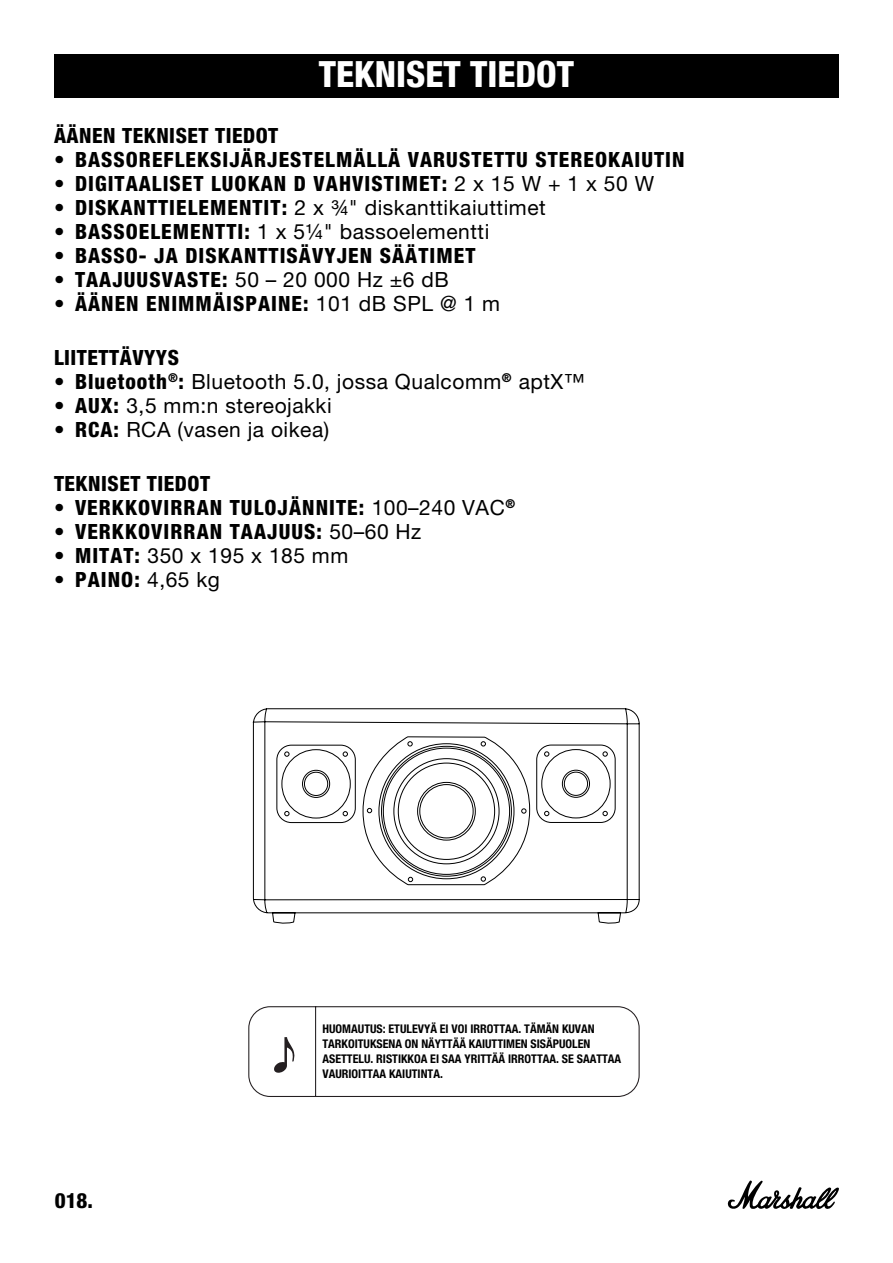
<style>
.page{position:relative;width:893px;height:1263px;background:#fff}
.page>*{position:absolute;margin:0;border:0;box-sizing:border-box;transform-origin:0 0}
.t1{font:800 condensed 36px "Helvetica Neue LT Com";color:#fff}
.t2{font:800 condensed 21px "Helvetica Neue LT Std";letter-spacing:.05em;color:#000}
.t3{font:21px "Helvetica Neue LT Std";letter-spacing:.025em;color:#000}
.t4{font:800 condensed 21px "Helvetica Neue LT Std";letter-spacing:.025em;color:#000}
.t5{font:700 condensed 12px/15px "Helvetica Neue LT Std";color:#000}
.s1{font-weight:400;font-stretch:normal}
.s2{font-weight:800;font-stretch:condensed}
</style>
<div class="page">
<svg style="left:727px;top:1180px;width:112px;height:29px"></svg>
<div style="left:54px;top:54px;width:785px;height:44px;background:#000"></div>
<svg style="left:248px;top:1006px;width:392px;height:91px"></svg>
<svg style="left:252px;top:708px;width:388px;height:216px"></svg>
<h1 class="t1" style="left:319px;top:52px;width:257px">TEKNISET TIEDOT</h1>
<p class="t4" style="left:54px;top:122px;width:226px">ÄÄNEN TEKNISET TIEDOT</p>
<p class="t2" style="left:54px;top:146px;width:632px">• BASSOREFLEKSIJÄRJESTELMÄLLÄ VARUSTETTU STEREOKAIUTIN</p>
<p class="t2" style="left:54px;top:170px;width:602px">• DIGITAALISET LUOKAN D VAHVISTIMET: <span class="s1">2 x 15 W + 1 x 50 W</span></p>
<p class="t3" style="left:54px;top:195px;width:493px"><span class="s2">• DISKANTTIELEMENTIT:</span> 2 x ¾" diskanttikaiuttimet</p>
<p class="t3" style="left:54px;top:219px;width:437px"><span class="s2">• BASSOELEMENTTI:</span> 1 x 5¼" bassoelementti</p>
<p class="t2" style="left:54px;top:242px;width:423px">• BASSO- JA DISKANTTISÄVYJEN SÄÄTIMET</p>
<p class="t2" style="left:54px;top:266px;width:396px">• TAAJUUSVASTE: <span class="s1">50 – 20 000 Hz ±6 dB</span></p>
<p class="t2" style="left:54px;top:290px;width:448px">• ÄÄNEN ENIMMÄISPAINE: <span class="s1">101 dB SPL @ 1 m</span></p>
<p class="t4" style="left:54px;top:344px;width:127px">LIITETTÄVYYS</p>
<p class="t3" style="left:54px;top:369px;width:532px"><span class="s2">• Bluetooth</span><sup>®</sup><span class="s2">:</span> Bluetooth 5.0, jossa Qualcomm<sup>®</sup> aptX™</p>
<p class="t3" style="left:54px;top:393px;width:279px"><span class="s2">• AUX:</span> 3,5 mm:n stereojakki</p>
<p class="t3" style="left:54px;top:417px;width:277px"><span class="s2">• RCA:</span> RCA (vasen ja oikea)</p>
<p class="t4" style="left:54px;top:470px;width:158px">TEKNISET TIEDOT</p>
<p class="t2" style="left:54px;top:494px;width:463px">• VERKKOVIRRAN TULOJÄNNITE: <span class="s1">100–240 VAC</span><sup>®</sup></p>
<p class="t2" style="left:54px;top:518px;width:369px">• VERKKOVIRRAN TAAJUUS: <span class="s1">50–60 Hz</span></p>
<p class="t3" style="left:54px;top:543px;width:296px"><span class="s2">• MITAT:</span> 350 x 195 x 185 mm</p>
<p class="t2" style="left:54px;top:566px;width:168px">• PAINO: <span class="s1">4,65 kg</span></p>
<p class="t2" style="left:55px;top:1187px;width:40px">018.</p>
<p class="t5" style="left:322px;top:1021px;width:300px">HUOMAUTUS: ETULEVYÄ EI VOI IRROTTAA. TÄMÄN KUVAN TARKOITUKSENA ON NÄYTTÄÄ KAIUTTIMEN SISÄPUOLEN ASETTELU. RISTIKKOA EI SAA YRITTÄÄ IRROTTAA. SE SAATTAA VAURIOITTAA KAIUTINTA.</p>
</div>
